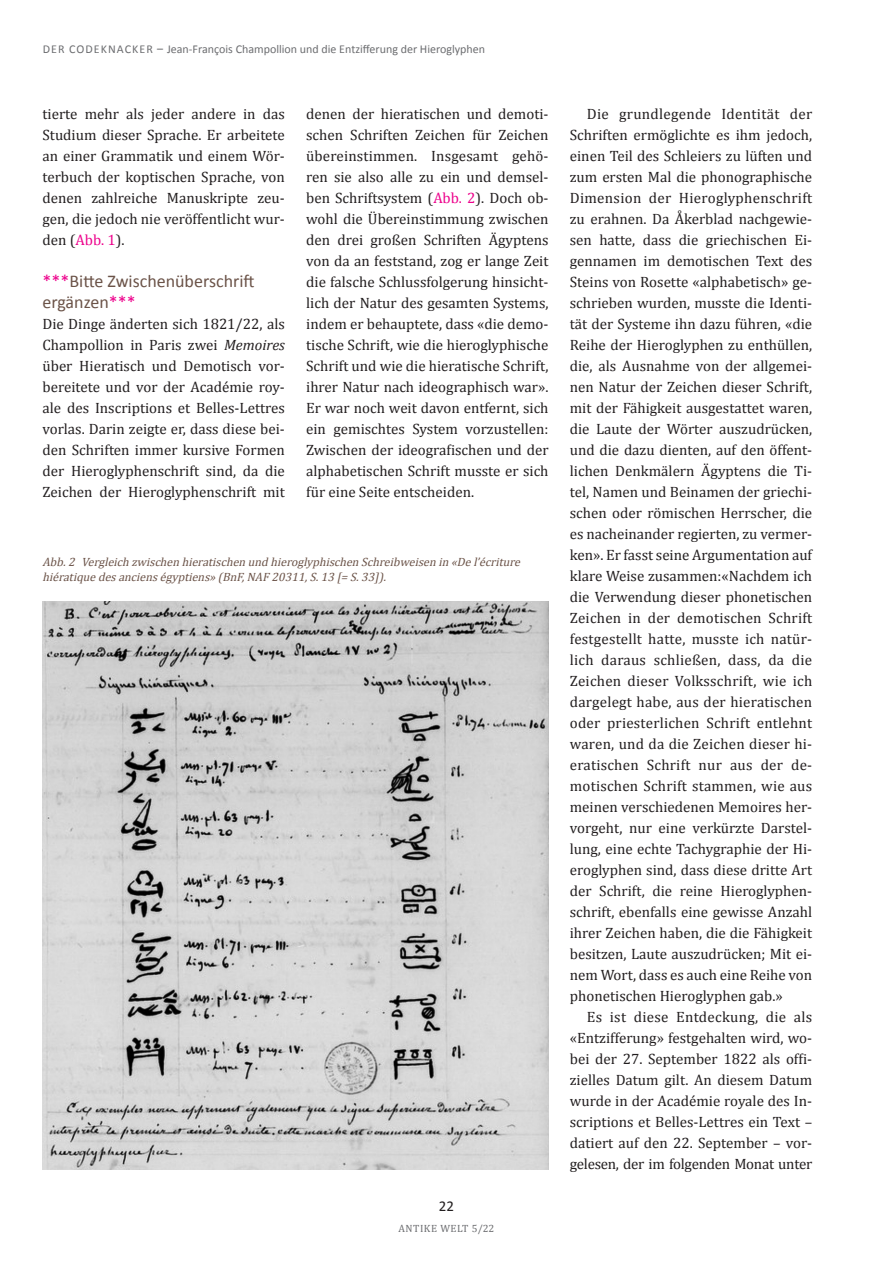
<style>
.page{position:relative;width:893px;height:1263px;background:#fff}
.page>*{position:absolute;margin:0;border:0;box-sizing:border-box;transform-origin:0 0}
.t1{font:18px/21px "Calibri";color:#6b5348}
.t2{font:15px/21px "Cambria";color:#231f20;text-align:justify}
.t3{font:15px "Calibri";color:#231f20}
.t4{font:italic 12px/15px "Cambria";color:#6b5348}
.t5{font:12px "Calibri";color:#6c6d70}
.t6{font:10.5px "Cambria";letter-spacing:.05em;color:#6c6d70}
.s1{color:#ed028c}
.s2{font-style:italic}
</style>
<div class="page">
<img style="left:43px;top:602px;width:506px;height:567px">
<p class="t5" style="left:43px;top:41px;width:83px">Der Codeknack</p>
<p class="t5" style="left:140px;top:41px;width:347px">er – Jean-Franҫois Champollion und die Entzifferung der Hieroglyphen</p>
<p class="t2" style="left:306px;top:103px;width:244px">denen der hieratischen und demoti&shy;schen Schriften Zeichen für Zeichen übereinstimmen. Insgesamt gehö&shy;ren sie also alle zu ein und demsel&shy;ben Schriftsystem (<span class="s1">Abb. 2</span>). Doch ob&shy;wohl die Übereinstimmung zwischen den drei großen Schriften Ägyptens von da an feststand, zog er lange Zeit die falsche Schlussfolgerung hinsicht&shy;lich der Natur des gesamten Systems, indem er behauptete, dass «die demo&shy;tische Schrift, wie die hieroglyphische Schrift und wie die hieratische Schrift, ihrer Natur nach ideographisch war».<br>Er war noch weit davon entfernt, sich ein gemischtes System vorzustellen:<br>Zwischen der ideografischen und der alphabetischen Schrift musste er sich für eine Seite entscheiden.</p>
<p class="t2" style="left:570px;top:103px;width:244px;text-indent:17px">Die grundlegende Identität der Schriften ermöglichte es ihm jedoch, einen Teil des Schleiers zu lüften und zum ersten Mal die phonographische Dimension der Hieroglyphenschrift zu erahnen. Da Åkerblad nachgewie&shy;sen hatte, dass die griechischen Ei&shy;gennamen im demotischen Text des Steins von Rosette «alphabetisch» ge&shy;schrieben wurden, musste die Identi&shy;tät der Systeme ihn dazu führen, «die Reihe der Hieroglyphen zu enthüllen, die, als Ausnahme von der allgemei&shy;nen Natur der Zeichen dieser Schrift, mit der Fähigkeit ausgestattet waren, die Laute der Wörter auszudrücken, und die dazu dienten, auf den öffent&shy;lichen Denkmälern Ägyptens die Ti&shy;tel, Namen und Beinamen der griechi&shy;schen oder römischen Herrscher, die es nacheinander regierten, zu vermer&shy;ken». Er fasst seine Argumentation auf klare Weise zusammen:«Nachdem ich die Verwendung dieser phonetischen Zeichen in der demotischen Schrift festgestellt hatte, musste ich natür&shy;lich daraus schließen, dass, da die Zeichen dieser Volksschrift, wie ich dargelegt habe, aus der hieratischen oder priesterlichen Schrift entlehnt waren, und da die Zeichen dieser hi&shy;eratischen Schrift nur aus der de&shy;motischen Schrift stammen, wie aus meinen verschiedenen Memoires her&shy;vorgeht, nur eine verkürzte Darstel&shy;lung, eine echte Tachygraphie der Hi&shy;eroglyphen sind, dass diese dritte Art der Schrift, die reine Hieroglyphen&shy;schrift, ebenfalls eine gewisse Anzahl ihrer Zeichen haben, die die Fähigkeit besitzen, Laute auszudrücken; Mit ei&shy;nem Wort, dass es auch eine Reihe von phonetischen Hieroglyphen gab.»</p>
<p class="t2" style="left:570px;top:1006px;width:244px;text-indent:17px">Es ist diese Entdeckung, die als «Entzifferung» festgehalten wird, wo&shy;bei der 27. September 1822 als offi&shy;zielles Datum gilt. An diesem Datum wurde in der Académie royale des In&shy;scriptions et Belles-Lettres ein Text – datiert auf den 22. September – vor&shy;gelesen, der im folgenden Monat unter</p>
<p class="t2" style="left:43px;top:103px;width:244px">tierte mehr als jeder andere in das Studium dieser Sprache. Er arbeitete an einer Grammatik und einem Wör&shy;terbuch der koptischen Sprache, von denen zahlreiche Manuskripte zeu&shy;gen, die jedoch nie veröffentlicht wur&shy;den (<span class="s1">Abb. 1</span>).</p>
<p class="t1" style="left:43px;top:270px;width:214px"><span class="s1">***</span>Bitte Zwischenüberschrift ergänzen<span class="s1">***</span></p>
<p class="t2" style="left:43px;top:313px;width:244px">Die Dinge änderten sich 1821/22, als Champollion in Paris zwei <span class="s2">Memoires </span>über Hieratisch und Demotisch vor&shy;bereitete und vor der Académie roy&shy;ale des Inscriptions et Belles-Lettres vorlas. Darin zeigte er, dass diese bei&shy;den Schriften immer kursive Formen der Hieroglyphenschrift sind, da die Zeichen der Hieroglyphenschrift mit</p>
<p class="t4" style="left:43px;top:554px;width:493px">Abb. 2VergleichzwischenhieratischenundhieroglyphischenSchreibweisenin«Del’écriture hiératiquedesancienségyptiens»(BnF,NAF20311,S. 13[=S. 33]).</p>
<p class="t3" style="left:439px;top:1195px;width:17px">22</p>
<p class="t6" style="left:398px;top:1222px;width:97px">ANTIKE WELT 5/22</p>
</div>
